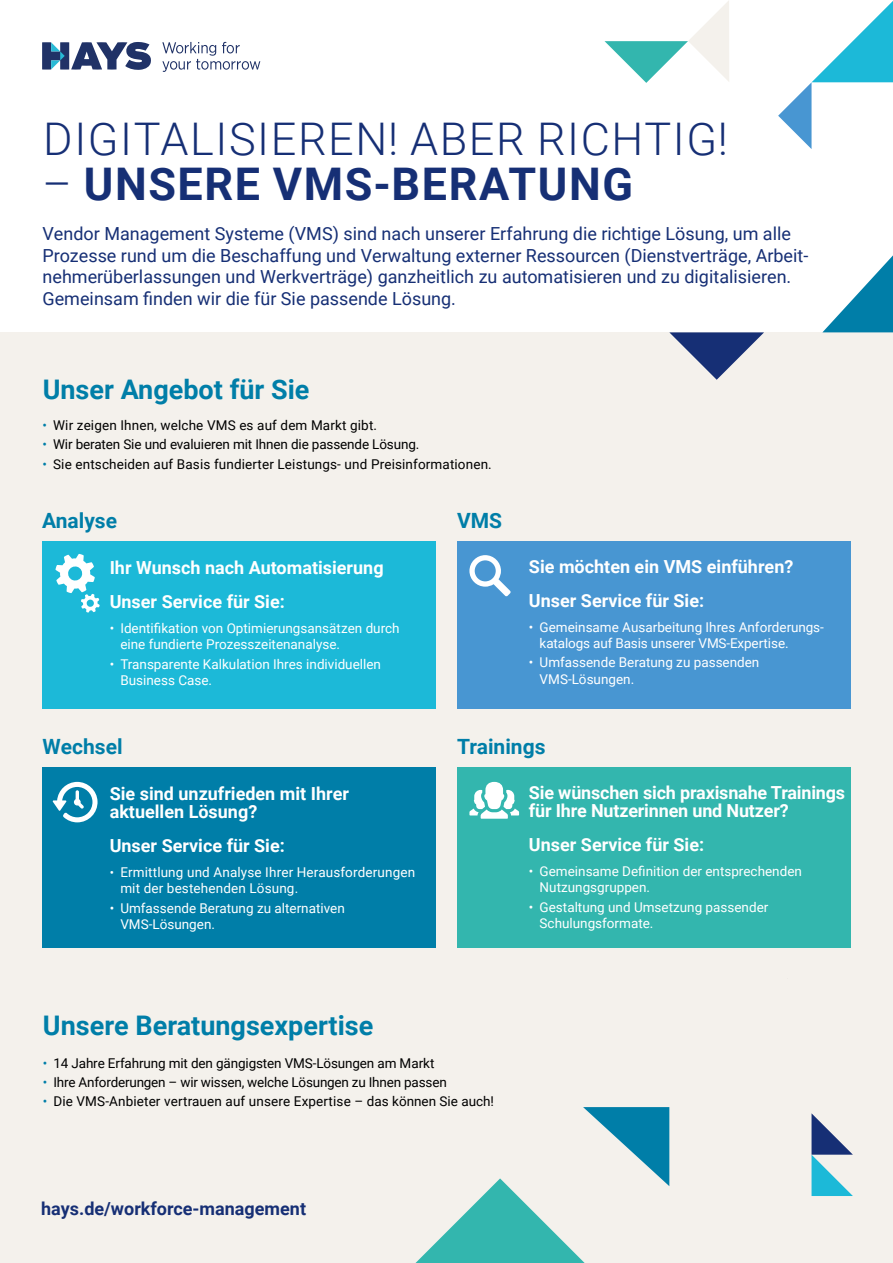
<style>
.page{position:relative;width:893px;height:1263px;background:#fff}
.page>*{position:absolute;margin:0;border:0;box-sizing:border-box;transform-origin:0 0}
.t1{font:300 45px "Roboto";letter-spacing:.035em;color:#162f75}
.t2{font:700 45px "Roboto";letter-spacing:.035em;color:#162f75}
.t3{font:700 27px "Roboto";color:#007ea8}
.t4{font:700 21px "Roboto";color:#007ea8}
.t5{font:18px/21.6px "Roboto";color:#162f75}
.Bodycopy_8pt{font:700 18px/18px "Roboto";color:#fff}
.Absatzformat_3{font:700 18px "Roboto";color:#162f75}
.Bodycopy_8pt-2{font:13.5px/16.2px "Roboto";color:#fff}
.Bodycopy_8pt-3{font:13.5px "Roboto";color:#000}
.s1{font-weight:300}
.s2{color:#007ea8}
.s3{font-size:12.75px}
</style>
<div class="page">
<div style="left:0;top:332px;width:893px;height:931px;background:#f4f1ec"></div>
<svg style="left:162px;top:42px;width:98px;height:30px"></svg>
<svg style="left:42px;top:42px;width:109px;height:28px"></svg>
<svg style="left:823px;top:255px;width:70px;height:77px"></svg>
<svg style="left:778px;top:1px;width:115px;height:148px"></svg>
<svg style="left:604px;top:1px;width:125px;height:82px"></svg>
<svg style="left:669px;top:332px;width:95px;height:48px"></svg>
<div style="left:42px;top:541px;width:394px;height:167px;background:#1cb9d8"></div>
<svg style="left:55px;top:554px;width:45px;height:59px"></svg>
<div style="left:457px;top:541px;width:393px;height:167px;background:#4896d2"></div>
<svg style="left:469px;top:555px;width:42px;height:41px"></svg>
<div style="left:42px;top:767px;width:394px;height:180px;background:#007ea8"></div>
<div style="left:457px;top:767px;width:393px;height:180px;background:#33b6ae"></div>
<svg style="left:52px;top:782px;width:46px;height:40px"></svg>
<svg style="left:469px;top:782px;width:50px;height:37px"></svg>
<svg style="left:811px;top:1113px;width:42px;height:83px"></svg>
<svg style="left:415px;top:1107px;width:254px;height:156px"></svg>
<p class="t1" style="left:43px;top:108px;width:686px">DIGITALISIEREN! ABER RICHTIG!</p>
<p class="t2" style="left:43px;top:153px;width:592px"><span class="s1">–</span> UNSERE VMS-BERATUNG</p>
<p class="t5" style="left:43px;top:222px;width:767px">Vendor Management Systeme (VMS) sind nach unserer Erfahrung die richtige Lösung, um alle Prozesse rund um die Beschaffung und Verwaltung externer Ressourcen (Dienstverträge, Arbeit&shy;nehmerüberlassungen und Werkverträge) ganzheitlich zu automatisieren und zu digitalisieren.<br>Gemeinsam finden wir die für Sie passende Lösung.</p>
<p class="t3" style="left:43px;top:370px;width:268px">Unser Angebot für Sie</p>
<p class="Bodycopy_8pt-3" style="left:43px;top:416px;width:336px"><span class="s2">•</span> Wir zeigen Ihnen, welche VMS es auf dem Markt gibt.</p>
<p class="Bodycopy_8pt-3" style="left:43px;top:435px;width:378px"><span class="s2">•</span> Wir beraten Sie und evaluieren mit Ihnen die passende Lösung.</p>
<p class="Bodycopy_8pt-3" style="left:43px;top:454px;width:451px"><span class="s2">•</span> Sie entscheiden auf Basis fundierter Leistungs- und Preisinformationen.</p>
<p class="t4" style="left:42px;top:505px;width:76px">Analyse</p>
<p class="t4" style="left:457px;top:505px;width:47px">VMS</p>
<p class="Bodycopy_8pt" style="left:110px;top:558px;width:275px">Ihr Wunsch nach Automatisierung</p>
<p class="Bodycopy_8pt" style="left:110px;top:592px;width:177px">Unser Service für Sie:</p>
<p class="Bodycopy_8pt-2" style="left:120px;top:620px;width:281px;text-indent:-11px">• Identifikation von Optimierungsansätzen durch eine fundierte Prozesszeitenanalyse.</p>
<p class="Bodycopy_8pt-2" style="left:120px;top:655px;width:262px;text-indent:-11px">• Transparente Kalkulation Ihres individuellen<br>Business Case.</p>
<p class="Bodycopy_8pt" style="left:529px;top:557px;width:266px">Sie möchten ein VMS einführen?</p>
<p class="Bodycopy_8pt" style="left:529px;top:591px;width:177px">Unser Service für Sie:</p>
<p class="Bodycopy_8pt-2" style="left:540px;top:618px;width:286px;text-indent:-11px">• Gemeinsame Ausarbeitung Ihres Anforderungs&shy;katalogs auf Basis unserer VMS-Expertise.</p>
<p class="Bodycopy_8pt-2" style="left:540px;top:654px;width:221px;text-indent:-11px">• Umfassende Beratung zu passenden<br>VMS-Lösungen.</p>
<p class="t4" style="left:43px;top:731px;width:82px">Wechsel</p>
<p class="t4" style="left:457px;top:731px;width:90px">Trainings</p>
<p class="Bodycopy_8pt" style="left:110px;top:784px;width:241px">Sie sind unzufrieden mit Ihrer aktuellen Lösung?</p>
<p class="Bodycopy_8pt" style="left:110px;top:836px;width:177px">Unser Service für Sie:</p>
<p class="Bodycopy_8pt-2" style="left:120px;top:864px;width:296px;text-indent:-11px"><span class="s3">•</span> Ermittlung und Analyse Ihrer Herausforderungen mit der bestehenden Lösung.</p>
<p class="Bodycopy_8pt-2" style="left:120px;top:899px;width:226px;text-indent:-11px">• Umfassende Beratung zu alternativen<br>VMS-Lösungen.</p>
<p class="t3" style="left:43px;top:1006px;width:332px">Unsere Beratungsexpertise</p>
<p class="Bodycopy_8pt-3" style="left:43px;top:1053px;width:393px"><span class="s2">•</span> 14 Jahre Erfahrung mit den gängigsten VMS-Lösungen am Markt</p>
<p class="Bodycopy_8pt-3" style="left:43px;top:1073px;width:406px"><span class="s2">•</span> Ihre Anforderungen – wir wissen, welche Lösungen zu Ihnen passen</p>
<p class="Bodycopy_8pt-3" style="left:43px;top:1092px;width:453px"><span class="s2">•</span> Die VMS-Anbieter vertrauen auf unsere Expertise – das können Sie auch!</p>
<p class="Bodycopy_8pt" style="left:529px;top:783px;width:318px">Sie wünschen sich praxisnahe Trainings für Ihre Nutzerinnen und Nutzer?</p>
<p class="Bodycopy_8pt" style="left:529px;top:835px;width:177px">Unser Service für Sie:</p>
<p class="Bodycopy_8pt-2" style="left:540px;top:863px;width:264px;text-indent:-11px">• Gemeinsame Definition der entsprechenden<br>Nutzungsgruppen.</p>
<p class="Bodycopy_8pt-2" style="left:540px;top:898px;width:230px;text-indent:-11px">• Gestaltung und Umsetzung passender<br>Schulungsformate.</p>
<p class="Absatzformat_3" style="left:41px;top:1196px;width:267px">hays.de/workforce-management</p>
</div>
